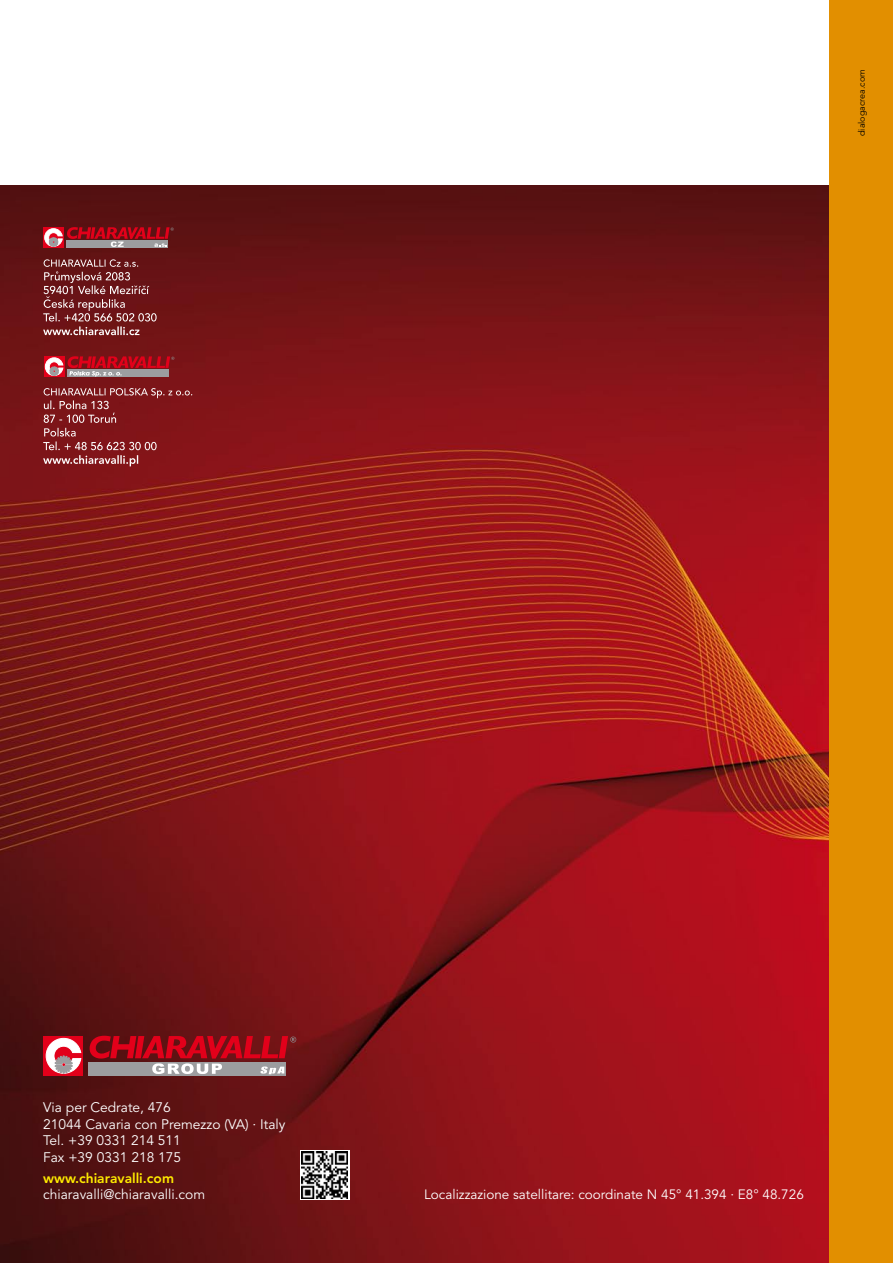
<style>
.page{position:relative;width:893px;height:1263px;background:#fff}
.page>*{position:absolute;margin:0;border:0;box-sizing:border-box;transform-origin:0 0}
.t1{font:13.8px/16.5px "Avenir LT Std";color:#fff}
.t2{font:800 13.8px "Avenir LT Std";color:#ffec00}
.t3{font:13.5px "Avenir LT Std";color:#fff}
.t4{font:9px "Avenir LT Std";color:#000}
</style>
<div class="page">
<img style="left:0;top:185px;width:829px;height:1078px">
<div style="left:43px;top:1036px;width:40px;height:40px;background:#e2001a"></div>
<svg style="left:45px;top:1037px;width:37px;height:37px"></svg>
<div style="left:89px;top:1062px;width:197px;height:14px;background:#9c9d9f"></div>
<svg style="left:90px;top:1036px;width:206px;height:38px"></svg>
<div style="left:300px;top:1150px;width:50px;height:49px;background:#fff"></div>
<img style="left:301px;top:1151px;width:47px;height:47px">
<div style="left:43px;top:227px;width:21px;height:21px;background:#e2001a"></div>
<div style="left:67px;top:241px;width:101px;height:7px;background:#9c9d9f"></div>
<svg style="left:44px;top:227px;width:130px;height:20px"></svg>
<svg style="left:44px;top:356px;width:130px;height:21px;background:#af4b54"></svg>
<svg style="left:43px;top:259px;width:114px;height:76px;background:#82393b"></svg>
<svg style="left:43px;top:388px;width:149px;height:78px;background:#8c2c30"></svg>
<div style="left:829px;top:0;width:64px;height:1263px;background:#e28f00"></div>
<p class="t4" style="left:856px;top:136px;width:68px;rotate:-90deg">dialogacrea.com</p>
<p class="t1" style="left:43px;top:1099px;width:244px">Via per Cedrate, 476<br>21044 Cavaria con Premezzo (VA) · Italy<br>Tel. +39 0331 214 511<br>Fax +39 0331 218 175</p>
<p class="t2" style="left:43px;top:1170px;width:132px">www.chiaravalli.com</p>
<p class="t1" style="left:43px;top:1186px;width:164px">chiaravalli@chiaravalli.com</p>
<p class="t3" style="left:424px;top:1187px;width:381px">Localizzazione satellitare: coordinate N 45° 41.394 · E8° 48.726</p>
</div>
